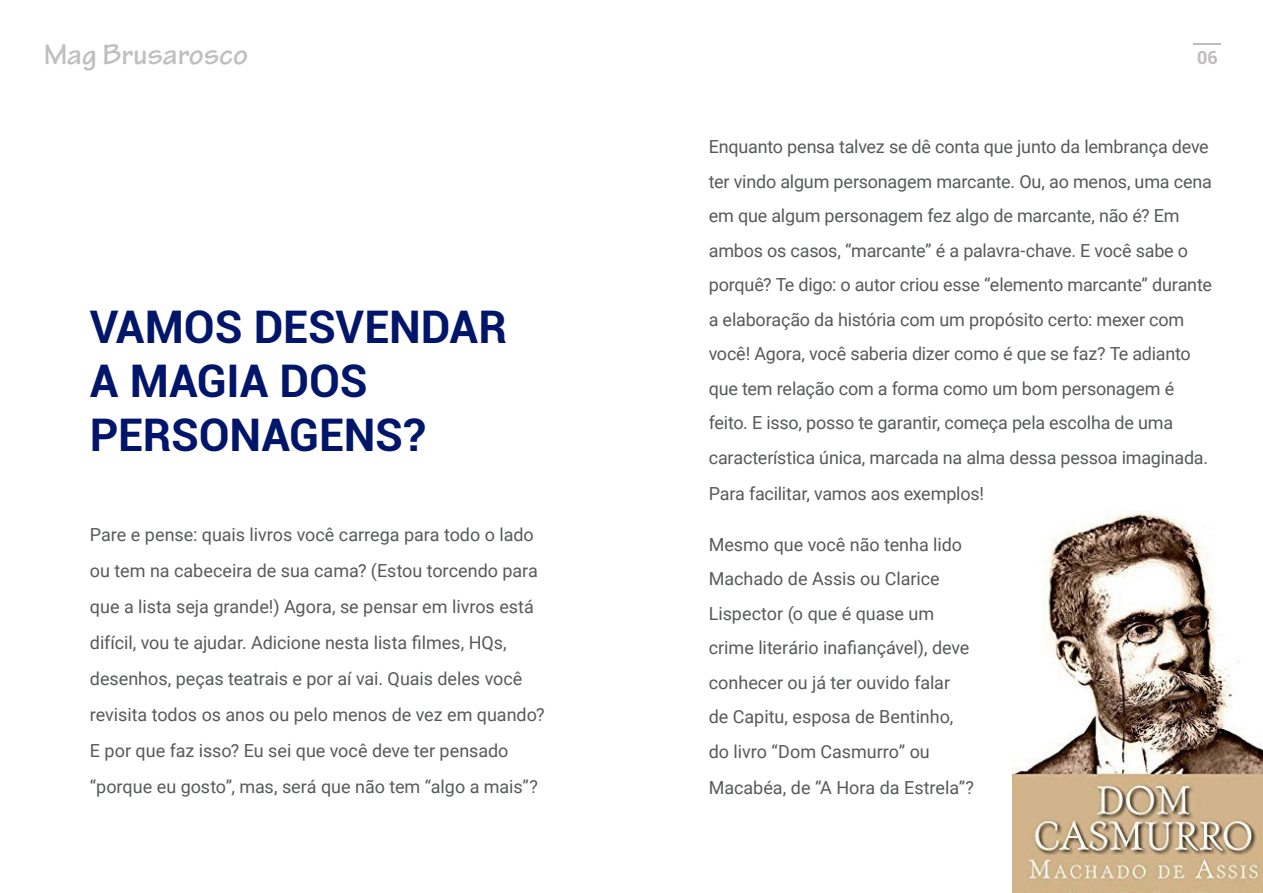
<style>
.page{position:relative;width:1263px;height:893px;background:#fff}
.page>*{position:absolute;margin:0;border:0;box-sizing:border-box;transform-origin:0 0}
.Titulo{font:700 45px/54px "Roboto";letter-spacing:-.005em;color:#01156b}
.t1{font:700 30.6px "Tekton Pro";color:#bfbebe}
.t2{font:18px/34.7px "Roboto";letter-spacing:-.01em;color:#585a5a}
.t3{font:700 18px "Roboto";color:#c0bdbe}
</style>
<div class="page">
<svg style="left:1194px;top:43px;width:27px;height:1px"></svg>
<img style="left:1012px;top:510px;width:251px;height:383px">
<h2 class="t1" style="left:43px;top:36px;width:207px">Mag Brusarosco</h2>
<p class="t3" style="left:1197px;top:45px;width:22px">06</p>
<p class="Titulo" style="left:90px;top:298px;width:419px">VAMOS DESVENDAR<br>A MAGIA DOS<br>PERSONAGENS?</p>
<p class="t2" style="left:90px;top:515px;width:456px;line-height:36px">Pare e pense: quais livros você carrega para todo o lado ou tem na cabeceira de sua cama? (Estou torcendo para que a lista seja grande!) Agora, se pensar em livros está difícil, vou te ajudar. Adicione nesta lista filmes, HQs, desenhos, peças teatrais e por aí vai. Quais deles você revisita todos os anos ou pelo menos de vez em quando?<br>E por que faz isso? Eu sei que você deve ter pensado “porque eu gosto”, mas, será que não tem “algo a mais”?</p>
<p class="t2" style="left:709px;top:129px;width:505px">Enquanto pensa talvez se dê conta que junto da lembrança deve ter vindo algum personagem marcante. Ou, ao menos, uma cena em que algum personagem fez algo de marcante, não é? Em ambos os casos, “marcante” é a palavra-chave. E você sabe o porquê? Te digo: o autor criou esse “elemento marcante” durante a elaboração da história com um propósito certo: mexer com você! Agora, você saberia dizer como é que se faz? Te adianto que tem relação com a forma como um bom personagem é feito. E isso, posso te garantir, começa pela escolha de uma característica única, marcada na alma dessa pessoa imaginada.<br>Para facilitar, vamos aos exemplos!</p>
<p class="t2" style="left:709px;top:527px;width:267px">Mesmo que você não tenha lido<br>Machado de Assis ou Clarice<br>Lispector (o que é quase um crime literário inafiançável), deve conhecer ou já ter ouvido falar de Capitu, esposa de Bentinho, do livro “Dom Casmurro” ou<br>Macabéa, de “A Hora da Estrela”?</p>
</div>
